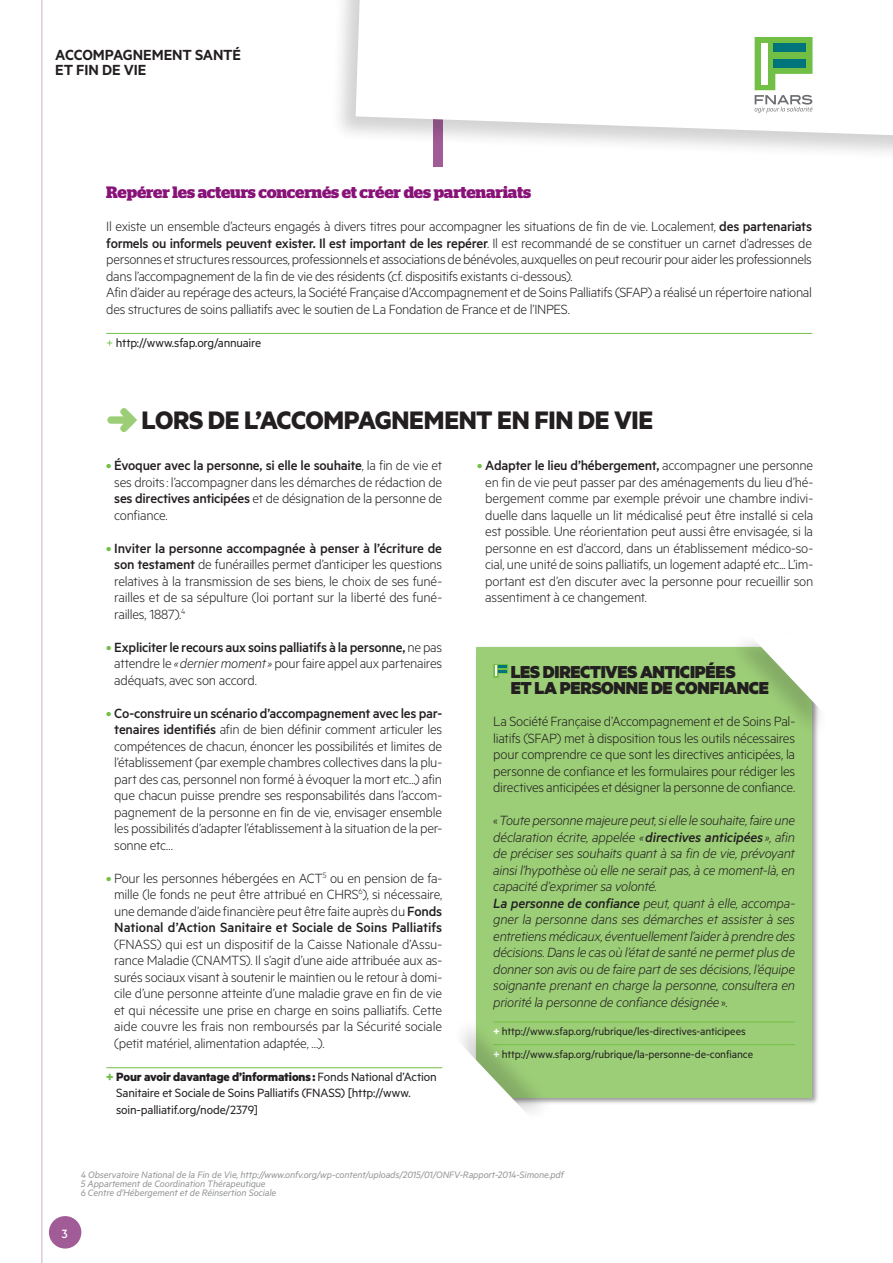
<style>
.page{position:relative;width:893px;height:1263px;background:#fff}
.page>*{position:absolute;margin:0;border:0;box-sizing:border-box;transform-origin:0 0}
.t1{font:700 28.5px "Metric";letter-spacing:-.01em;color:#231f20}
.t2{font:900 19.5px/16.5px "Metric";letter-spacing:-.015em;color:#231f20}
.t3{font:700 16.5px "Stag";letter-spacing:-.015em;color:#881277}
.t4{font:600 16.5px/15px "Metric";color:#231f20}
.t5{font:300 15px/16.5px "Metric";letter-spacing:-.02em;color:#231f20;text-align:justify}
.t6{font:italic 300 15px/16.5px "Metric";letter-spacing:-.015em;color:#231f20}
.t7{font:13.5px/16.5px "Metric";letter-spacing:-.015em;color:#231f20}
.t8{font:500 13.5px "Metric";color:#fff}
.t9{font:12px/22.8px "Metric";letter-spacing:-.01em;color:#231f20}
.t10{font:italic 10.5px/9px "Metric";letter-spacing:-.01em;color:#939598}
.s1{font-weight:500}
.s2{color:#71bf44}
.s3{font-weight:500;color:#71bf44}
.s4{font-style:italic}
.s5{font-weight:900;color:#71bf44}
.s6{font-weight:700}
.s7{font-style:normal}
.s8{font-weight:700;color:#fff}
</style>
<div class="page">
<div style="left:49px;top:1216px;width:32px;height:32px;background:#a15b96;border-radius:50%"></div>
<hr style="left:42px;top:0;width:1px;height:1263px;background:#ceadcb">
<div style="left:329px;top:0;width:564px;height:192px;background:#231f20;opacity:.2"></div>
<svg style="left:356px;top:0;width:537px;height:135px"></svg>
<hr style="left:106px;top:333px;width:706px;height:1px;background:#71bf44">
<hr style="left:106px;top:1067px;width:336px;height:1px;background:#71bf44">
<svg style="left:107px;top:408px;width:30px;height:24px"></svg>
<div style="left:475px;top:645px;width:345px;height:460px;background:#231f20;opacity:.45"></div>
<div style="left:476px;top:647px;width:336px;height:450px;background:#9cce77"></div>
<hr style="left:493px;top:1021px;width:302px;height:1px;background:#71bf44">
<hr style="left:493px;top:1044px;width:302px;height:1px;background:#71bf44">
<svg style="left:493px;top:664px;width:15px;height:14px"></svg>
<div style="left:724px;top:629px;width:102px;height:110px;background:#231f20;opacity:.2"></div>
<svg style="left:750px;top:631px;width:76px;height:85px"></svg>
<div style="left:452px;top:1011px;width:103px;height:110px;background:#231f20;opacity:.2"></div>
<svg style="left:455px;top:1038px;width:76px;height:83px"></svg>
<svg style="left:755px;top:37px;width:57px;height:76px"></svg>
<p class="t4" style="left:55px;top:46px;width:187px">ACCOMPAGNEMENT SANTÉ<br>ET FIN DE VIE</p>
<p class="t3" style="left:106px;top:183px;width:426px">Repérer les acteurs concernés et créer des partenariats</p>
<p class="t5" style="left:106px;top:217px;width:707px;text-align:left">Il existe un ensemble d’acteurs engagés à divers titres pour accompagner les situations de fin de vie. Localement, <span class="s1">des partenariats formels ou informels peuvent exister. Il est important de les repérer</span>. Il est recommandé de se constituer un carnet d’adresses de personnes et structures ressources, professionnels et associations de bénévoles, auxquelles on peut recourir pour aider les professionnels dans l’accompagnement de la fin de vie des résidents (cf. dispositifs existants ci-dessous).<br>Afin d’aider au repérage des acteurs, la Société Française d’Accompagnement et de Soins Palliatifs (SFAP) a réalisé un répertoire national des structures de soins palliatifs avec le soutien de La Fondation de France et de l’INPES.</p>
<p class="t7" style="left:106px;top:334px;width:156px"><span class="s2">+</span> http://www.sfap.org/annuaire</p>
<h1 class="t1" style="left:142px;top:403px;width:513px">Lors de l’accompagnement en fin de vie</h1>
<p class="t5" style="left:114px;top:457px;width:329px;text-indent:-8px"><span class="s3">•</span> <span class="s1">Évoquer avec la personne, si elle le souhaite</span>, la fin de vie et ses droits: l’accompagner dans les démarches de rédaction de <span class="s1">ses directives anticipées</span> et de désignation de la personne de confiance.</p>
<p class="t5" style="left:114px;top:539px;width:329px;text-indent:-8px"><span class="s3">•</span> <span class="s1">Inviter la personne accompagnée à penser à l’écriture de son testament</span> de funérailles permet d’anticiper les questions relatives à la transmission de ses biens, le choix de ses funé&shy;railles et de sa sépulture (loi portant sur la liberté des funé&shy;railles, 1887).<sup>4</sup></p>
<p class="t5" style="left:114px;top:638px;width:330px;text-indent:-8px"><span class="s3">•</span> <span class="s1">Expliciter le recours aux soins palliatifs à la personne,</span> ne pas attendre le <span class="s4">«dernier moment»</span> pour faire appel aux partenaires adéquats, avec son accord.</p>
<p class="t5" style="left:114px;top:704px;width:329px;text-indent:-8px"><span class="s3">•</span> <span class="s1">Co-construire un scénario d’accompagnement avec les par&shy;tenaires identifiés</span> afin de bien définir comment articuler les compétences de chacun, énoncer les possibilités et limites de l’établissement (par exemple chambres collectives dans la plu&shy;part des cas, personnel non formé à évoquer la mort etc...) afin que chacun puisse prendre ses responsabilités dans l’accom&shy;pagnement de la personne en fin de vie, envisager ensemble les possibilités d’adapter l’établissement à la situation de la per&shy;sonne etc…</p>
<p class="t5" style="left:106px;top:869px;width:337px;text-align:center"><span class="s3">•</span> Pour les personnes hébergées en ACT<sup>5</sup> ou en pension de fa&shy;mille (le fonds ne peut être attribué en CHRS<sup>6</sup>), si nécessaire, une demande d’aide financière peut être faite auprès du <span class="s1">Fonds National d’Action Sanitaire et Sociale de Soins Palliatifs</span></p>
<p class="t5" style="left:114px;top:935px;width:329px">(FNASS) qui est un dispositif de la Caisse Nationale d’Assu&shy;rance Maladie (CNAMTS). Il s’agit d’une aide attribuée aux as&shy;surés sociaux visant à soutenir le maintien ou le retour à domi&shy;cile d’une personne atteinte d’une maladie grave en fin de vie et qui nécessite une prise en charge en soins palliatifs. Cette aide couvre les frais non remboursés par la Sécurité sociale (petit matériel, alimentation adaptée, …).</p>
<p class="t7" style="left:116px;top:1068px;width:322px;text-indent:-10px"><span class="s5">+</span> <span class="s6">Pour avoir davantage d’informations:</span> Fonds National d’Action<br>Sanitaire et Sociale de Soins Palliatifs (FNASS) [http://www. soin-palliatif.org/node/2379]</p>
<p class="t5" style="left:485px;top:457px;width:330px;text-indent:-8px"><span class="s3">•</span> <span class="s1">Adapter le lieu d’hébergement,</span> accompagner une personne en fin de vie peut passer par des aménagements du lieu d’hé&shy;bergement comme par exemple prévoir une chambre indivi&shy;duelle dans laquelle un lit médicalisé peut être installé si cela est possible. Une réorientation peut aussi être envisagée, si la personne en est d’accord, dans un établissement médico-so&shy;cial, une unité de soins palliatifs, un logement adapté etc... L’im&shy;portant est d’en discuter avec la personne pour recueillir son assentiment à ce changement.</p>
<h2 class="t2" style="left:511px;top:663px;width:80px">LESDIRECTIV</h2>
<h2 class="t2" style="left:617px;top:663px;width:34px">ESANTICIPÉ</h2>
<h2 class="t2" style="left:511px;top:663px;width:258px;text-indent:205px">ES<br>ET LA PERSONNE DE CONFIANCE</h2>
<p class="t5" style="left:493px;top:712px;width:303px">La Société Française d’Accompagnement et de Soins Pal&shy;liatifs (SFAP) met à disposition tous les outils nécessaires pour comprendre ce que sont les directives anticipées, la personne de confiance et les formulaires pour rédiger les directives anticipées et désigner la personne de confiance.</p>
<p class="t6" style="left:493px;top:811px;width:303px"><span class="s7">«</span>Toute personne majeure peut, si elle le souhaite, faire une déclaration écrite, appelée «<span class="s1">directives anticipées</span>», afin de préciser ses souhaits quant à sa fin de vie, prévoyant ainsi l’hypothèse où elle ne serait pas, à ce moment-là, en capacité d’exprimer sa volonté.<br><span class="s1">La personne de confiance</span> peut, quant à elle, accompa&shy;gner la personne dans ses démarches et assister à ses entretiens médicaux, éventuellement l’aider à prendre des décisions. Dans le cas où l’état de santé ne permet plus de donner son avis ou de faire part de ses décisions, l’équipe soignante prenant en charge la personne, consultera en priorité la personne de confiance désignée<span class="s7">».</span></p>
<p class="t9" style="left:493px;top:1019px;width:261px"><span class="s8">+</span> http://www.sfap.org/rubrique/les-directives-anticipees <span class="s8">+</span> http://www.sfap.org/rubrique/la-personne-de-confiance</p>
<p class="t8" style="left:62px;top:1225px;width:7px">3</p>
<p class="t10" style="left:81px;top:1170px;width:484px">4 Observatoire National de la Fin de Vie, http://www.onfv.org/wp-content/uploads/2015/01/ONFV-Rapport-2014-Simone.pdf<br>5 Appartement de Coordination Thérapeutique<br>6 Centre d’Hébergement et de Réinsertion Sociale</p>
</div>
